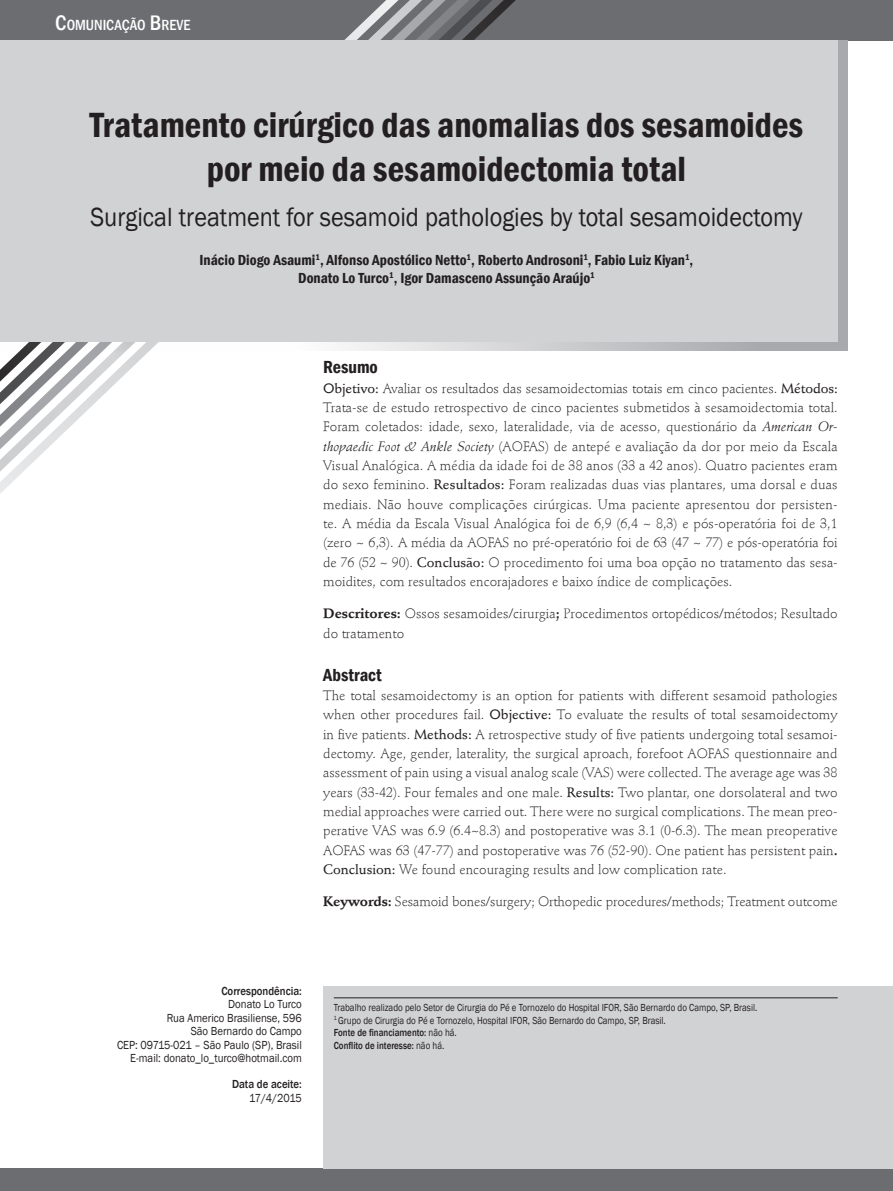
<style>
.page{position:relative;width:893px;height:1191px;background:#fff}
.page>*{position:absolute;margin:0;border:0;box-sizing:border-box;transform-origin:0 0}
.t1{font:600 condensed 36px/43.2px "Franklin Gothic";color:#231f20;text-align:center}
.t2{font:27px "Franklin Gothic";color:#231f20;scale:.9 1}
.t3{font:600 condensed 18px "Franklin Gothic";color:#231f20}
.t4{font:500 condensed 15.15px "Franklin Gothic";color:#fff}
.t5{font:600 condensed 15px/18px "Franklin Gothic";color:#231f20;text-align:center}
.t6{font:300 13.5px/19.4px "Stempel Schneidler Std";color:#231f20}
.t7{font:12px/13.5px "Franklin Gothic";color:#231f20;text-align:right;scale:.9 1}
.t8{font:500 12px "Franklin Gothic";color:#231f20;scale:.9 1}
.t9{font:10.5px/12.6px "Franklin Gothic";color:#231f20;scale:.85 1}
.s1{font-size:21.6px}
.s2{font-weight:500}
.s3{font-weight:400;font-style:italic}
.s4{font-weight:700}
</style>
<div class="page">
<div style="left:0;top:0;width:893px;height:40px;background:#6c6d70"></div>
<div style="left:0;top:1168px;width:893px;height:23px;background:#6c6d70"></div>
<div style="left:323px;top:986px;width:570px;height:182px;background:#d1d2d4"></div>
<svg style="left:0;top:0;width:493px;height:471px"></svg>
<svg style="left:0;top:0;width:469px;height:449px"></svg>
<svg style="left:0;top:40px;width:847px;height:311px"></svg>
<div style="left:0;top:40px;width:838px;height:301px;background:#d1d2d4"></div>
<hr style="left:334px;top:997px;width:504px;height:1px;background:#231f20">
<p class="t4" style="left:55px;top:15px;width:137px"><span class="s1">C</span>OMUNICAÇÃO <span class="s1">B</span>REVE</p>
<h1 class="t1" style="left:90px;top:103px;width:715px">Tratamento cirúrgico das anomalias dos sesamoides por meio da sesamoidectomia total</h1>
<h2 class="t2" style="left:90px;top:200px;width:792px">Surgical treatment for sesamoid pathologies by total sesamoidectomy</h2>
<p class="t5" style="left:199px;top:251px;width:495px">Inácio Diogo Asaumi<sup>1</sup>, Alfonso Apostólico Netto<sup>1</sup>, Roberto Androsoni<sup>1</sup>, Fabio Luiz Kiyan<sup>1</sup>,<br>Donato Lo Turco<sup>1</sup>, Igor Damasceno Assunção Araújo<sup>1</sup></p>
<h3 class="t3" style="left:323px;top:355px;width:56px">Resumo</h3>
<p class="t6" style="left:323px;top:378px;width:516px"><span class="s2">Objetivo:</span> Avaliar os resultados das sesamoidectomias totais em cinco pacientes. <span class="s2">Métodos:<br></span>Trata-se de estudo retrospectivo de cinco pacientes submetidos à sesamoidectomia total.<br>Foram coletados: idade, sexo, lateralidade, via de acesso, questionário da <span class="s3">American Or&shy;thopaedic Foot &amp; Ankle Society</span> (AOFAS) de antepé e avaliação da dor por meio da Escala Visual Analógica. A média da idade foi de 38 anos (33 a 42 anos). Quatro pacientes eram do sexo feminino. <span class="s2">Resultados:</span> Foram realizadas duas vias plantares, uma dorsal e duas mediais. Não houve complicações cirúrgicas. Uma paciente apresentou dor persisten&shy;te. A média da Escala Visual Analógica foi de 6,9 (6,4 ~ 8,3) e pós-operatória foi de 3,1 (zero ~ 6,3). A média da AOFAS no pré-operatório foi de 63 (47 ~ 77) e pós-operatória foi de 76 (52 ~ 90). <span class="s2">Conclusão:</span> O procedimento foi uma boa opção no tratamento das sesa&shy;moidites, com resultados encorajadores e baixo índice de complicações.</p>
<p class="t6" style="left:323px;top:604px;width:516px"><span class="s4">Descritores:</span> Ossos sesamoides/cirurgia<span class="s4">;</span> Procedimentos ortopédicos/métodos; Resultado do tratamento</p>
<h3 class="t3" style="left:323px;top:662px;width:60px">Abstract</h3>
<p class="t6" style="left:323px;top:686px;width:516px">The total sesamoidectomy is an option for patients with different sesamoid pathologies when other procedures fail. <span class="s2">Objective:</span> To evaluate the results of total sesamoidectomy in five patients. <span class="s2">Methods:</span> A retrospective study of five patients undergoing total sesamoi&shy;dectomy. Age, gender, laterality, the surgical aproach, forefoot AOFAS questionnaire and assessment of pain using a visual analog scale (VAS) were collected. The average age was 38 years (33-42). Four females and one male. <span class="s2">Results:</span> two plantar, one dorsolateral and two medial approaches were carried out. There were no surgical complications. The mean preo&shy;perative VAS was 6.9 (6.4~8.3) and postoperative was 3.1 (0-6.3). The mean preoperative AOFAS was 63 (47-77) and postoperative was 76 (52-90). One patient has persistent pain<span class="s4">.<br></span><span class="s2">Conclusion:</span> We found encouraging results and low complication rate.</p>
<p class="t6" style="left:323px;top:892px;width:516px"><span class="s4">Keywords:</span> Sesamoid bones/surgery; Orthopedic procedures/methods; Treatment outcome</p>
<p class="t8" style="left:221px;top:983px;width:91px">Correspondência:</p>
<p class="t7" style="left:117px;top:997px;width:207px">Donato Lo Turco<br>Rua Americo Brasiliense, 596<br>São Bernardo do Campo<br>CEP: 09715-021 – São Paulo (SP), Brasil<br>E-mail: donato_lo_turco@hotmail.com</p>
<p class="t8" style="left:232px;top:1077px;width:79px">Data de aceite:</p>
<p class="t7" style="left:249px;top:1091px;width:60px">17/4/2015</p>
<p class="t9" style="left:334px;top:1001px;width:500px">Trabalho realizado pelo Setor de Cirurgia do Pé e Tornozelo do Hospital IFOR, São Bernardo do Campo, SP, Brasil.<br><sup>1</sup> Grupo de Cirurgia do Pé e Tornozelo, Hospital IFOR, São Bernardo do Campo, SP, Brasil.<br><span class="s2">Fonte de financiamento:</span> não há.<br><span class="s2">Conflito de interesse:</span> não há.</p>
</div>
